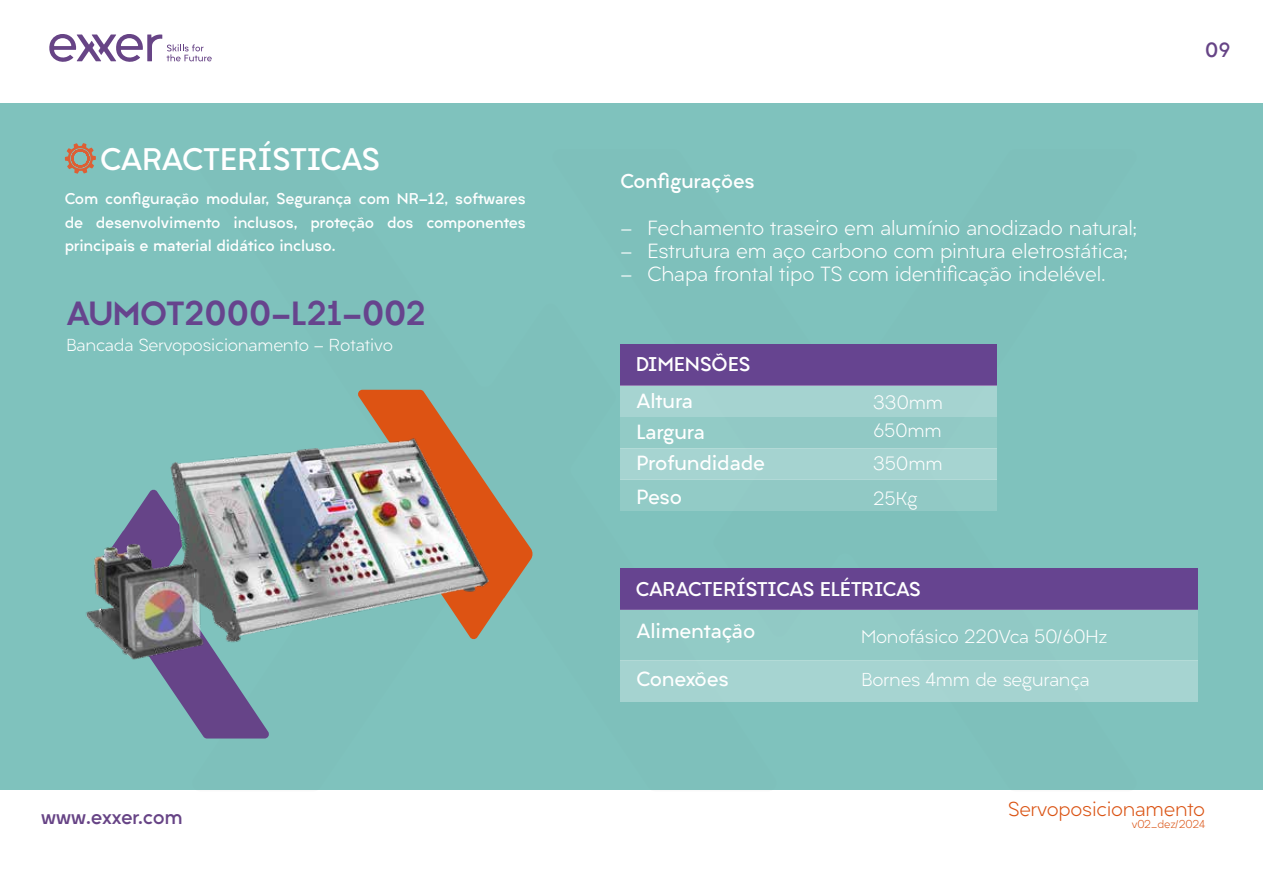
<style>
.page{position:relative;width:1263px;height:893px;background:#fff}
.page>*{position:absolute;margin:0;border:0;box-sizing:border-box;transform-origin:0 0}
.t1{font:900 31.95px "Liber Grotesque Family";color:#66448d}
.t2{font:700 29.7px "Liber Grotesque Family";color:#fff}
.t3{font:300 19.5px "Liber Grotesque Family";letter-spacing:-.01em;color:#fff}
.t4{font:600 19.5px/31px "Liber Grotesque Family";letter-spacing:-.01em;color:#fff}
.t5{font:300 19.05px "Liber Grotesque Family";letter-spacing:-.01em;color:#da5313}
.t6{font:700 19.05px "Liber Grotesque Family";letter-spacing:-.015em;color:#674486}
.t7{font:700 19.05px "Liber Grotesque Family";letter-spacing:-.01em;color:#fff}
.t8{font:700 19.05px "Liber Grotesque Family";color:#664486}
.t9{font:700 18.9px "Liber Grotesque Family";color:#fff}
.t10{font:300 17.85px/28.3px "Liber Grotesque Family";color:#fff}
.t11{font:300 16.5px "Liber Grotesque Family";color:#fff}
.t12{font:700 14.85px/23.4px "Liber Grotesque Family";letter-spacing:-.01em;color:#fff;text-align:justify}
.t13{font:300 10.65px "Liber Grotesque Family";color:#da5313}
</style>
<div class="page">
<svg style="left:49px;top:34px;width:163px;height:28px"></svg>
<div style="left:0;top:104px;width:1263px;height:686px;background:#7fc2bd"></div>
<svg style="left:65px;top:143px;width:31px;height:31px"></svg>
<svg style="left:189px;top:715px;width:80px;height:23px;background:#695790"></svg>
<img style="left:86px;top:389px;width:447px;height:326px">
<div style="left:620px;top:344px;width:376px;height:42px;background:#664490"></div>
<div style="left:620px;top:386px;width:376px;height:31px;background:#a5d3d0"></div>
<div style="left:620px;top:417px;width:376px;height:31px;background:#91c9c5"></div>
<div style="left:620px;top:448px;width:376px;height:31px;background:#a6d4d1"></div>
<div style="left:620px;top:479px;width:376px;height:32px;background:#91c9c5"></div>
<div style="left:620px;top:568px;width:578px;height:42px;background:#664490"></div>
<div style="left:620px;top:610px;width:578px;height:51px;background:#92cbc6"></div>
<div style="left:620px;top:660px;width:578px;height:42px;background:#a6d4d1"></div>
<h2 class="t2" style="left:100px;top:141px;width:281px">CARACTERÍSTICAS</h2>
<p class="t12" style="left:65px;top:187px;width:462px">Com configuração modular, Segurança com NR-12, softwares de desenvolvimento inclusos, proteção dos componentes principais e material didático incluso.</p>
<h1 class="t1" style="left:66px;top:294px;width:361px">AUMOT2000-L21-002</h1>
<p class="t11" style="left:66px;top:335px;width:328px">Bancada Servoposicionamento - Rotativo</p>
<p class="t6" style="left:41px;top:805px;width:143px">www.exxer.com</p>
<p class="t7" style="left:620px;top:169px;width:136px">Configurações</p>
<p class="t3" style="left:620px;top:215px;width:518px">- Fechamento traseiro em alumínio anodizado natural;</p>
<p class="t3" style="left:620px;top:238px;width:509px">- Estrutura em aço carbono com pintura eletrostática;</p>
<p class="t3" style="left:620px;top:262px;width:486px">- Chapa frontal tipo TS com identificação indelével.</p>
<p class="t9" style="left:636px;top:352px;width:116px">DIMENSÕES</p>
<p class="t4" style="left:636px;top:386px;width:130px">Altura<br>Largura<br>Profundidade</p>
<p class="t4" style="left:636px;top:481px;width:47px">Peso</p>
<p class="t10" style="left:873px;top:388px;width:71px">330mm<br>650mm</p>
<p class="t10" style="left:873px;top:447px;width:71px;line-height:34.3px">350mm<br>25Kg</p>
<p class="t9" style="left:636px;top:577px;width:286px">CARACTERÍSTICAS ELÉTRICAS</p>
<p class="t4" style="left:636px;top:615px;width:121px">Alimentação</p>
<p class="t10" style="left:861px;top:623px;width:248px">Monofásico 220Vca 50/60Hz</p>
<p class="t4" style="left:636px;top:663px;width:94px">Conexões</p>
<p class="t10" style="left:861px;top:665px;width:230px">Bornes 4mm de segurança</p>
<p class="t8" style="left:1205px;top:38px;width:27px">09</p>
<p class="t5" style="left:1008px;top:797px;width:199px">Servoposicionamento</p>
<p class="t13" style="left:1132px;top:818px;width:75px">v02_dez/2024</p>
</div>
